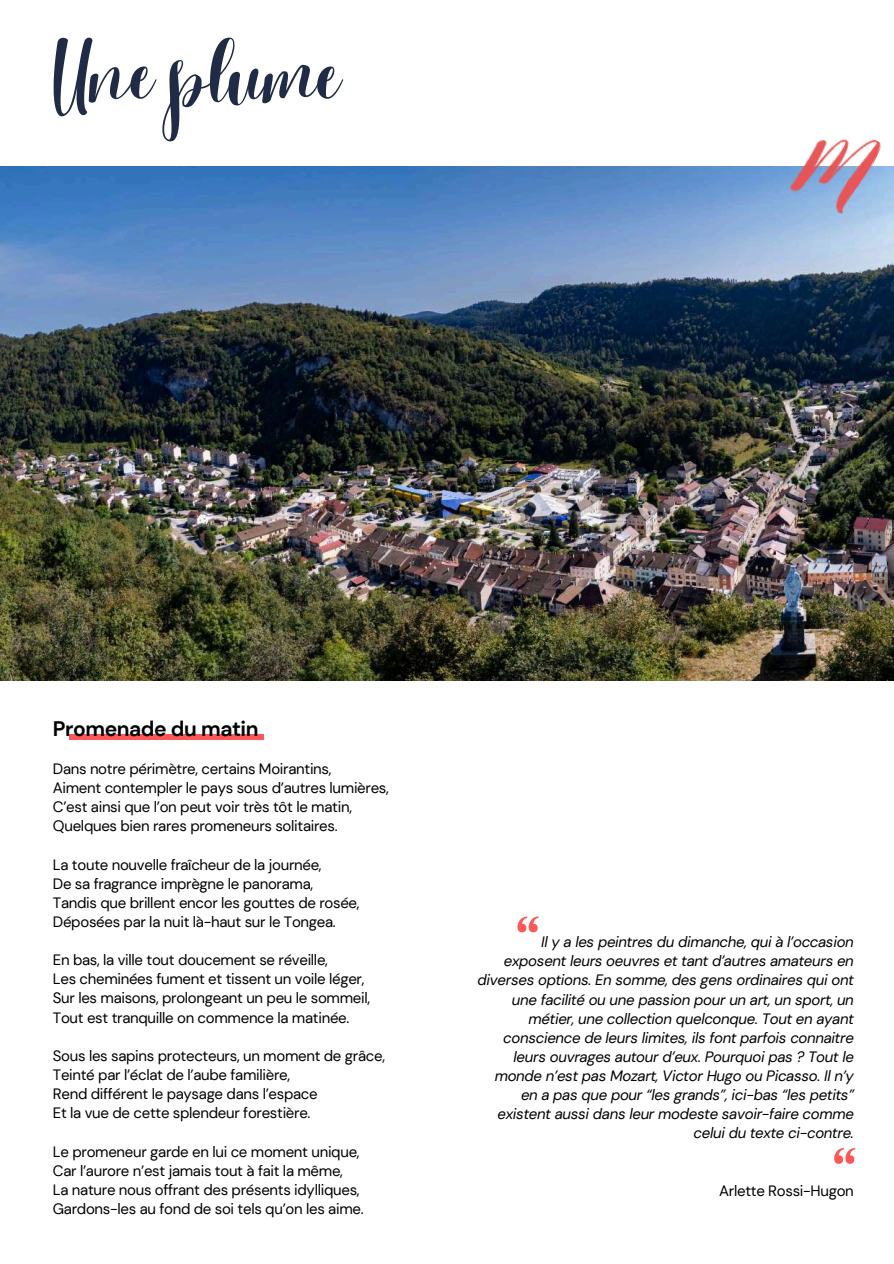
<style>
.page{position:relative;width:894px;height:1264px;background:#fff}
.page>*{position:absolute;margin:0;border:0;box-sizing:border-box;transform-origin:0 0}
.t1{font:300 136.95px "Best";color:#ff5757}
.t2{font:300 68.25px "Best";letter-spacing:-.02em;color:#202b45}
.t3{font:700 21px "DM Sans";letter-spacing:-.02em;color:#000}
.t4{font:15px/19.2px "DM Sans";letter-spacing:-.02em;color:#000}
.t5{font:italic 15px/19.2px "DM Sans";letter-spacing:-.02em;color:#000;text-align:right}
</style>
<div class="page">
<div style="left:69px;top:734px;width:195px;height:6px;background:#ff5757"></div>
<img style="left:0;top:166px;width:893px;height:514px">
<img style="left:789px;top:139px;width:93px;height:78px">
<h2 class="t2" style="left:53px;top:35px;width:290px">Une plume</h2>
<h3 class="t3" style="left:53px;top:714px;width:207px">Promenade du matin</h3>
<p class="t4" style="left:53px;top:759px;width:337px">Dans notre périmètre, certains Moirantins,<br>Aiment contempler le pays sous d’autres lumières, C’est ainsi que l’on peut voir très tôt le matin, Quelques bien rares promeneurs solitaires.</p>
<p class="t4" style="left:53px;top:854px;width:308px">La toute nouvelle fraîcheur de la journée,<br>De sa fragrance imprègne le panorama, Tandis que brillent encor les gouttes de rosée, Déposées par la nuit là-haut sur le Tongea.</p>
<p class="t4" style="left:53px;top:950px;width:318px">En bas, la ville tout doucement se réveille,<br>Les cheminées fument et tissent un voile léger, Sur les maisons, prolongeant un peu le sommeil, Tout est tranquille on commence la matinée.</p>
<p class="t4" style="left:53px;top:1046px;width:333px">Sous les sapins protecteurs, un moment de grâce, Teinté par l’éclat de l’aube familière,<br>Rend différent le paysage dans l’espace<br>Et la vue de cette splendeur forestière.</p>
<p class="t4" style="left:53px;top:1141px;width:312px">Le promeneur garde en lui ce moment unique, Car l’aurore n’est jamais tout à fait la même,<br>La nature nous offrant des présents idylliques, Gardons-les au fond de soi tels qu’on les aime.</p>
<h1 class="t1" style="left:513px;top:889px;width:33px">“</h1>
<p class="t5" style="left:477px;top:932px;width:377px">Il y a les peintres du dimanche, qui à l’occasion exposent leurs oeuvres et tant d’autres amateurs en diverses options. En somme, des gens ordinaires qui ont une facilité ou une passion pour un art, un sport, un métier, une collection quelconque. Tout en ayant conscience de leurs limites, ils font parfois connaitre leurs ouvrages autour d’eux. Pourquoi pas ? Tout le monde n’est pas Mozart, Victor Hugo ou Picasso. Il n’y en a pas que pour “les grands”, ici-bas “les petits” existent aussi dans leur modeste savoir-faire comme celui du texte ci-contre.</p>
<h1 class="t1" style="left:830px;top:1120px;width:33px">“</h1>
<p class="t4" style="left:719px;top:1181px;width:136px">Arlette Rossi-Hugon</p>
</div>
